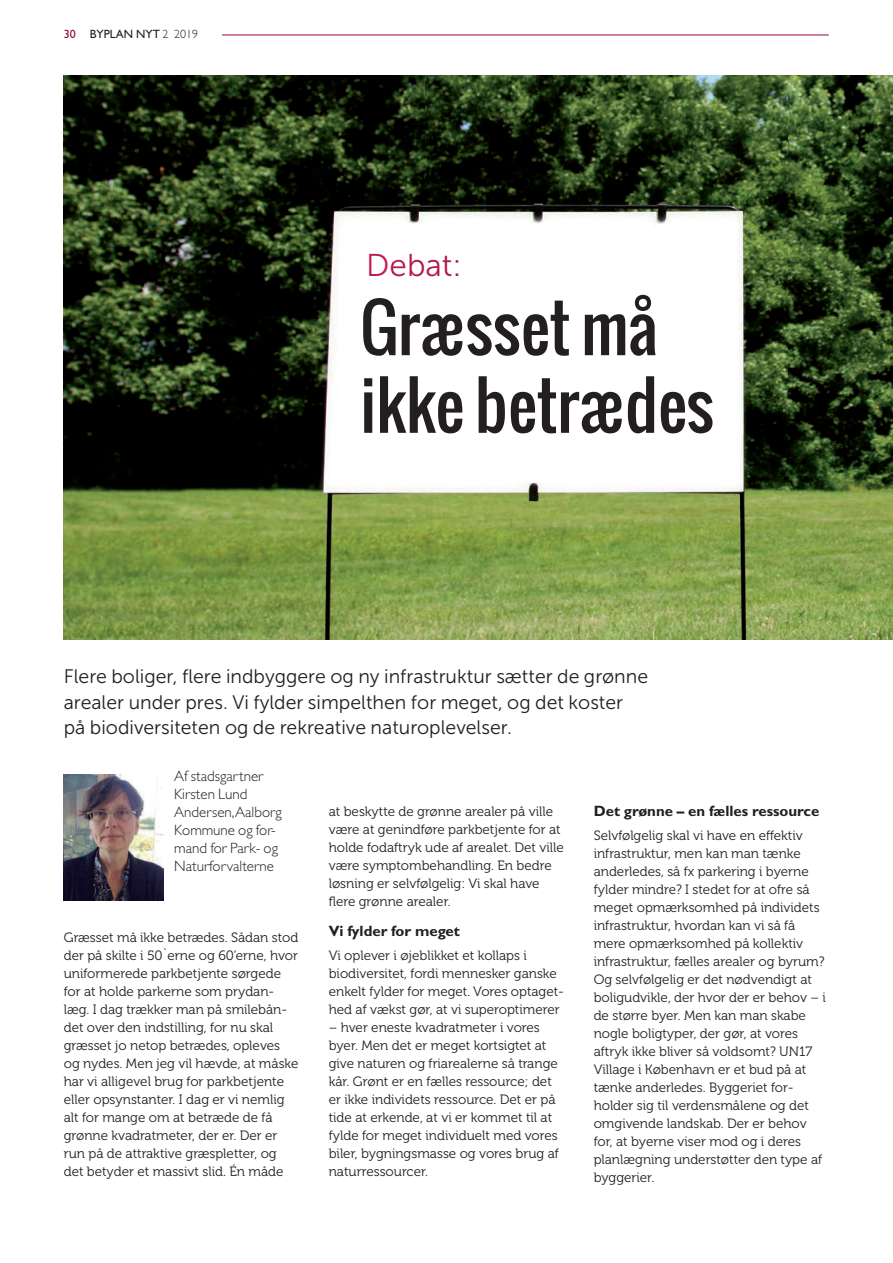
<style>
.page{position:relative;width:893px;height:1263px;background:#fff}
.page>*{position:absolute;margin:0;border:0;box-sizing:border-box;transform-origin:0 0}
.t1{font:64.65px/77.6px "Oswald";color:#231f20}
.t2{font:31.5px "Museo Sans 300";color:#be1b4f}
.t3{font:19.5px/25.5px "Museo Sans 300";color:#231f20}
.t4{font:300 15px/18px "Gill Sans Std";color:#231f20}
.t5{font:700 15px "Gill Sans Std";color:#231f20}
.t6{font:13.5px/18px "Museo 300";color:#231f20}
.t7{font:12px "Gill Sans Std";color:#231f20}
.s1{color:#990438}
.s2{font-weight:300}
.s3{color:#ba1a4e}
.s4{color:#b41a4d}
.s5{color:#b21a4c}
.s6{color:#af194b}
.s7{color:#ad194b}
</style>
<div class="page">
<img style="left:64px;top:75px;width:829px;height:565px">
<img style="left:64px;top:774px;width:99px;height:126px">
<hr style="left:222px;top:35px;width:607px;height:1px;background:#990438">
<p class="t7" style="left:64px;top:27px;width:136px"><span class="s1">30</span> BYPLAN NYT <span class="s2">2 2019</span></p>
<h2 class="t2" style="left:366px;top:254px;width:97px">D<span class="s3">e</span><span class="s4">b</span><span class="s5">a</span><span class="s6">t</span><span class="s7">:</span></h2>
<h1 class="t1" style="left:360px;top:294px;width:355px">Græsset må ikke betrædes</h1>
<h3 class="t3" style="left:64px;top:665px;width:586px">Flere boliger, flere indbyggere og ny infrastruktur sætter de grønne arealer under pres. Vi fylder simpelthen for meget, og det koster på biodiversiteten og de rekreative naturoplevelser.</h3>
<p class="t4" style="left:174px;top:768px;width:109px">Af stadsgartner<br>Kirsten Lund<br>Andersen,Aalborg<br>Kommune og for&shy;mand for Park- og<br>Naturforvalterne</p>
<p class="t6" style="left:64px;top:930px;width:236px">Græsset må ikke betrædes. Sådan stod der på skilte i 50`erne og 60’erne, hvor uniformerede parkbetjente sørgede for at holde parkerne som prydan&shy;læg. I dag trækker man på smilebån&shy;det over den indstilling, for nu skal græsset jo netop betrædes, opleves og nydes. Men jeg vil hævde, at måske har vi alligevel brug for parkbetjente eller opsynstanter. I dag er vi nemlig alt for mange om at betræde de få grønne kvadratmeter, der er. Der er run på de attraktive græspletter, og det betyder et massivt slid. Én måde</p>
<p class="t6" style="left:329px;top:803px;width:237px">at beskytte de grønne arealer på ville være at genindføre parkbetjente for at holde fodaftryk ude af arealet. Det ville være symptombehandling. En bedre løsning er selvfølgelig: Vi skal have flere grønne arealer.</p>
<p class="t5" style="left:329px;top:925px;width:133px">Vi fylder for meget</p>
<p class="t6" style="left:329px;top:947px;width:237px">Vi oplever i øjeblikket et kollaps i biodiversitet, fordi mennesker ganske enkelt fylder for meget. Vores optaget&shy;hed af vækst gør, at vi superoptimerer</p>
<p class="t6" style="left:329px;top:1019px;width:232px">– hver eneste kvadratmeter i vores byer. Men det er meget kortsigtet at give naturen og friarealerne så trange kår. Grønt er en fælles ressource; det er ikke individets ressource. Det er på tide at erkende, at vi er kommet til at fylde for meget individuelt med vores biler, bygningsmasse og vores brug af naturressourcer.</p>
<p class="t5" style="left:594px;top:806px;width:227px">Det grønne – en fælles ressource</p>
<p class="t6" style="left:594px;top:828px;width:234px">Selvfølgelig skal vi have en effektiv infrastruktur, men kan man tænke anderledes, så fx parkering i byerne fylder mindre? I stedet for at ofre så meget opmærksomhed på individets infrastruktur, hvordan kan vi så få mere opmærksomhed på kollektiv infrastruktur, fælles arealer og byrum?<br>Og selvfølgelig er det nødvendigt at boligudvikle, der hvor der er behov – i de større byer. Men kan man skabe nogle boligtyper, der gør, at vores aftryk ikke bliver så voldsomt? UN17<br>Village i København er et bud på at tænke anderledes. Byggeriet for&shy;holder sig til verdensmålene og det omgivende landskab. Der er behov for, at byerne viser mod og i deres planlægning understøtter den type af byggerier.</p>
</div>
